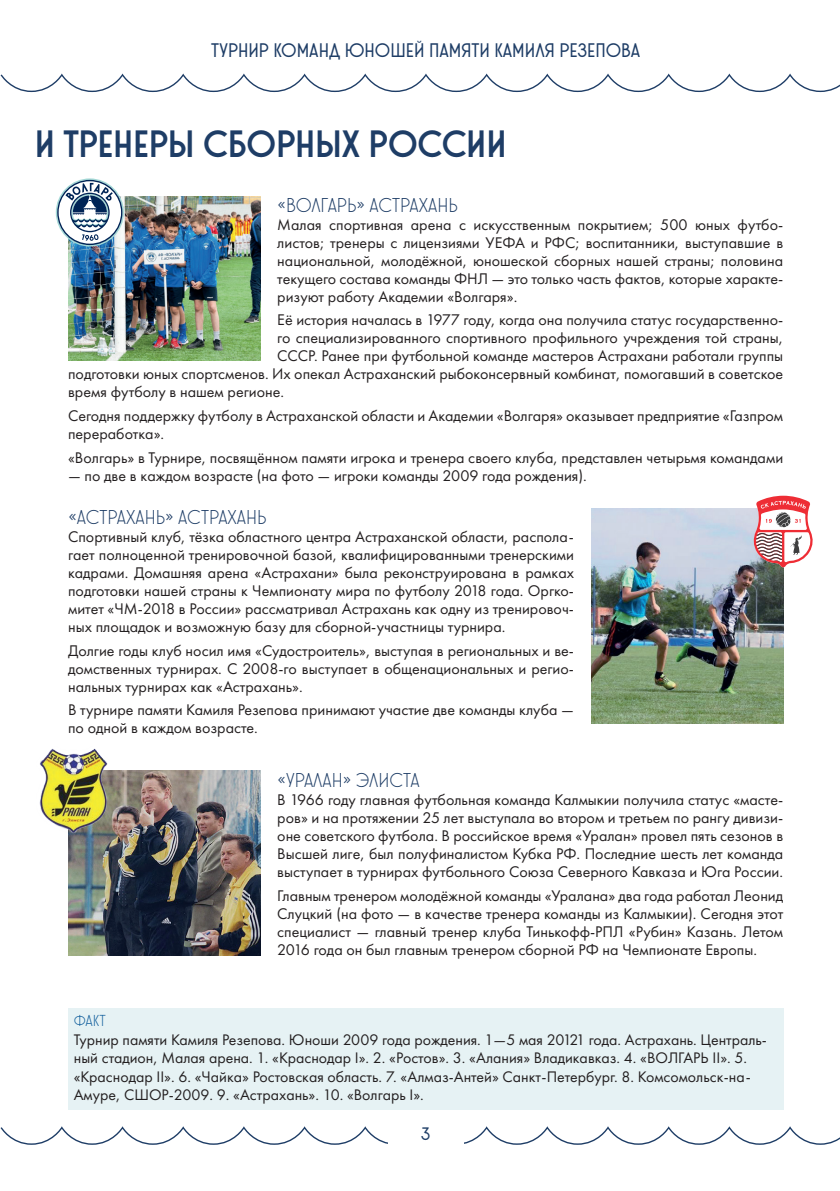
<style>
.page{position:relative;width:840px;height:1191px;background:#fff}
.page>*{position:absolute;margin:0;border:0;box-sizing:border-box;transform-origin:0 0}
.t1{font:38px "Stereonic L";color:#1e3d66}
.t2{font:20px "Stereonic S";color:#1e3d66}
.t3{font:19.6px "Stereonic M";color:#1e3d66}
.t4{font:18px "Stereonic M";color:#1e3d66}
.t5{font:16px/18px "Futura PT";color:#231f20;text-align:justify}
.t6{font:15.8px/18.4px "Futura PT";color:#231f20}
.t7{font:15.8px "Stereonic S";color:#0c5b9a}
</style>
<div class="page">
<svg style="left:0;top:73px;width:839px;height:20px"></svg>
<svg style="left:0;top:1126px;width:839px;height:19px"></svg>
<div style="left:387px;top:1116px;width:76px;height:39px;background:#fff"></div>
<img style="left:591px;top:509px;width:191px;height:215px">
<svg style="left:753px;top:496px;width:59px;height:71px"></svg>
<img style="left:68px;top:197px;width:192px;height:164px">
<img style="left:68px;top:771px;width:192px;height:184px">
<img style="left:39px;top:748px;width:71px;height:86px">
<svg style="left:56px;top:178px;width:68px;height:68px"></svg>
<div style="left:68px;top:1008px;width:714px;height:28px;background:#e6f2f4"></div>
<div style="left:68px;top:1027px;width:714px;height:82px;background:#e6f2f4"></div>
<p class="t3" style="left:211px;top:40px;width:430px">ТУРНИР КОМАНД ЮНОШЕЙ ПАМЯТИ КАМИЛЯ РЕЗЕПОВА</p>
<h1 class="t1" style="left:35px;top:123px;width:472px">и тренеры сборных России</h1>
<p class="t2" style="left:277px;top:194px;width:182px">«ВОЛГАРЬ» АСТРАХАНЬ</p>
<p class="t5" style="left:277px;top:215px;width:507px">Малая спортивная арена с искусственным покрытием; 500 юных футбо&shy;листов; тренеры с лицензиями УЕФА и РФС; воспитанники, выступавшие в национальной, молодёжной, юношеской сборных нашей страны; половина текущего состава команды ФНЛ — это только часть фактов, которые характе&shy;ризуют работу Академии «Волгаря».</p>
<p class="t5" style="left:277px;top:311px;width:507px">Её история началась в 1977 году, когда она получила статус государственно-</p>
<p class="t5" style="left:277px;top:329px;width:507px">го специализированного спортивного профильного учреждения той страны,</p>
<p class="t5" style="left:277px;top:347px;width:507px">СССР. Ранее при футбольной команде мастеров Астрахани работали группы</p>
<p class="t5" style="left:68px;top:365px;width:716px">подготовки юных спортсменов. Их опекал Астраханский рыбоконсервный комбинат, помогавший в советское</p>
<p class="t5" style="left:68px;top:383px;width:217px">время футболу в нашем регионе.</p>
<p class="t5" style="left:68px;top:406px;width:716px">Сегодня поддержку футболу в Астраханской области и Академии «Волгаря» оказывает предприятие «Газпром переработка».</p>
<p class="t5" style="left:68px;top:448px;width:716px">«Волгарь» в Турнире, посвящённом памяти игрока и тренера своего клуба, представлен четырьмя командами</p>
<p class="t5" style="left:68px;top:466px;width:520px">— по две в каждом возрасте (на фото — игроки команды 2009 года рождения).</p>
<p class="t2" style="left:68px;top:506px;width:200px">«АСТРАХАНЬ» АСТРАХАНЬ</p>
<p class="t5" style="left:68px;top:527px;width:507px">Спортивный клуб, тёзка областного центра Астраханской области, распола&shy;гает полноценной тренировочной базой, квалифицированными тренерскими кадрами. Домашняя арена «Астрахани» была реконструирована в рамках подготовки нашей страны к Чемпионату мира по футболу 2018 года. Оргко&shy;митет «ЧМ-2018 в России» рассматривал Астрахань как одну из тренировоч&shy;ных площадок и возможную базу для сборной-участницы турнира.</p>
<p class="t5" style="left:68px;top:641px;width:507px">Долгие годы клуб носил имя «Судостроитель», выступая в региональных и ве&shy;домственных турнирах. С 2008-го выступает в общенациональных и регио&shy;нальных турнирах как «Астрахань».</p>
<p class="t5" style="left:68px;top:701px;width:507px">В турнире памяти Камиля Резепова принимают участие две команды клуба — по одной в каждом возрасте.</p>
<p class="t2" style="left:277px;top:770px;width:144px">«УРАЛАН» ЭЛИСТА</p>
<p class="t5" style="left:277px;top:791px;width:507px">В 1966 году главная футбольная команда Калмыкии получила статус «масте&shy;ров» и на протяжении 25 лет выступала во втором и третьем по рангу дивизи&shy;оне советского футбола. В российское время «Уралан» провел пять сезонов в Высшей лиге, был полуфиналистом Кубка РФ. Последние шесть лет команда выступает в турнирах футбольного Союза Северного Кавказа и Юга России.</p>
<p class="t5" style="left:277px;top:886px;width:507px">Главным тренером молодёжной команды «Уралана» два года работал Леонид Слуцкий (на фото — в качестве тренера команды из Калмыкии). Сегодня этот специалист — главный тренер клуба Тинькофф-РПЛ «Рубин» Казань. Летом 2016 года он был главным тренером сборной РФ на Чемпионате Европы.</p>
<p class="t7" style="left:74px;top:1012px;width:33px">ФАКТ</p>
<p class="t6" style="left:74px;top:1030px;width:694px">Турнир памяти Камиля Резепова. Юноши 2009 года рождения. 1—5 мая 20121 года. Астрахань. Централь&shy;ный стадион, Малая арена. 1. «Краснодар I». 2. «Ростов». 3. «Алания» Владикавказ. 4. «ВОЛГАРЬ II». 5. «Краснодар II». 6. «Чайка» Ростовская область. 7. «Алмаз-Антей» Санкт-Петербург. 8. Комсомольск-на-Амуре, СШОР-2009. 9. «Астрахань». 10. «Волгарь I».</p>
<p class="t4" style="left:421px;top:1124px;width:11px">3</p>
</div>
